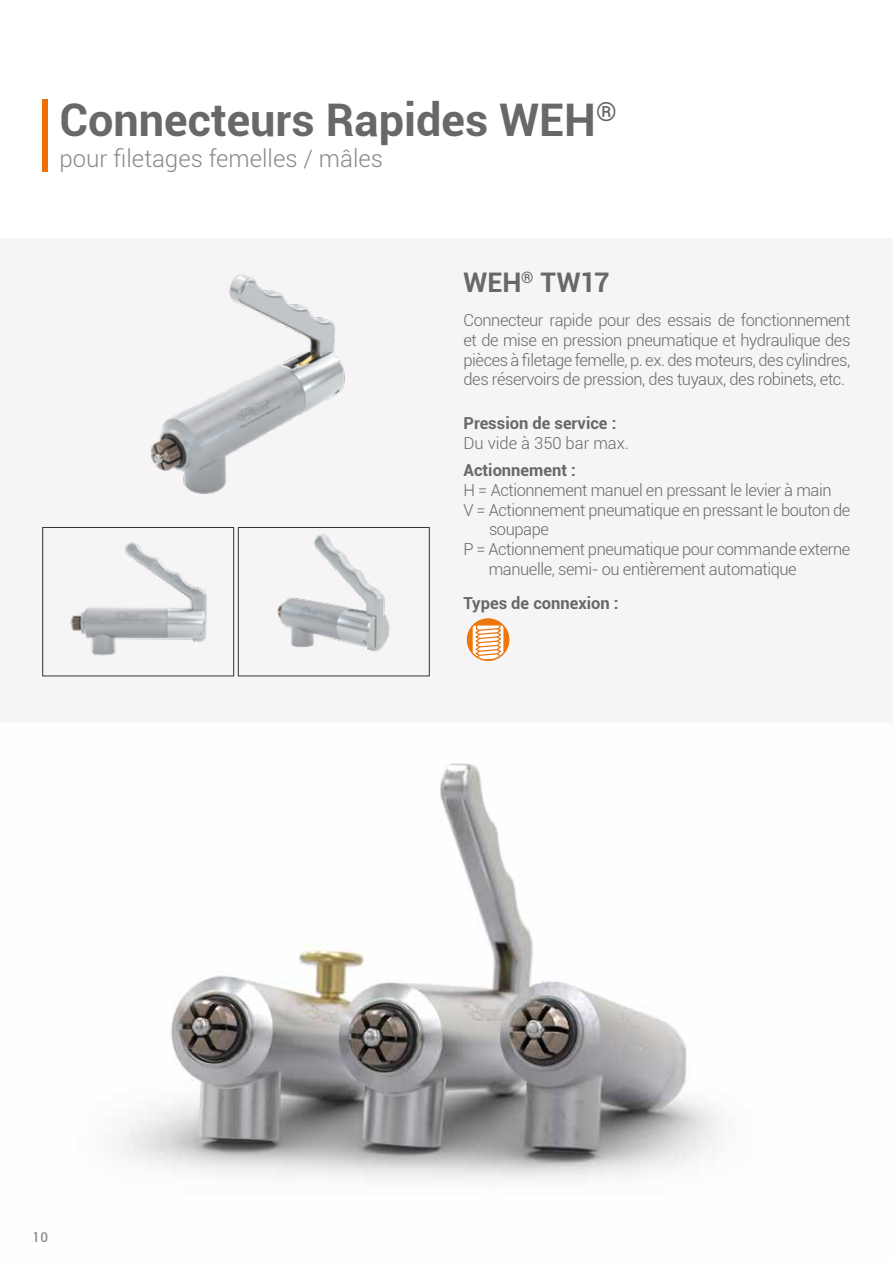
<style>
.page{position:relative;width:893px;height:1263px;background:#fff}
.page>*{position:absolute;margin:0;border:0;box-sizing:border-box;transform-origin:0 0}
.t1{font:700 45px "Roboto";color:#68686a}
.t2{font:700 27px "Roboto";letter-spacing:-.005em;color:#68686a}
.t3{font:300 24px "Roboto";color:#8b8788}
.t4{font:300 16.5px/19.8px "Roboto";letter-spacing:-.025em;color:#68686a;text-align:justify}
.t5{font:700 16.5px "Roboto";color:#68686a}
.t6{font:300 16.5px "Roboto";color:#68686a}
.t7{font:500 13.5px "Roboto";color:#68686a}
</style>
<div class="page">
<img style="left:121px;top:763px;width:600px;height:415px">
<div style="left:0;top:238px;width:893px;height:485px;background:#f6f4f4"></div>
<img style="left:151px;top:275px;width:194px;height:219px">
<img style="left:70px;top:542px;width:137px;height:114px">
<div style="left:43px;top:527px;width:191px;height:149px;border:1px solid #323237"></div>
<img style="left:277px;top:534px;width:113px;height:118px">
<div style="left:238px;top:527px;width:191px;height:149px;border:1px solid #323237"></div>
<div style="left:467px;top:619px;width:42px;height:41px;background:#ed760a;border-radius:50%"></div>
<svg style="left:471px;top:624px;width:34px;height:36px"></svg>
<div style="left:467px;top:618px;width:42px;height:43px;border:1px solid #ed760a;border-radius:50%"></div>
<div style="left:43px;top:99px;width:5px;height:73px;background:#ee7203"></div>
<h1 class="t1" style="left:60px;top:88px;width:559px">Connecteurs Rapides WEH<sup>®</sup></h1>
<h3 class="t3" style="left:60px;top:142px;width:325px">pour filetages femelles / mâles</h3>
<h2 class="t2" style="left:463px;top:264px;width:148px">WEH<sup>®</sup> TW17</h2>
<p class="t4" style="left:463px;top:310px;width:388px">Connecteur rapide pour des essais de fonctionnement et de mise en pression pneumatique et hydraulique des pièces à filetage femelle, p. ex. des moteurs, des cylindres, des réservoirs de pression, des tuyaux, des robinets, etc.</p>
<p class="t5" style="left:463px;top:412px;width:154px">Pression de service :</p>
<p class="t6" style="left:463px;top:432px;width:167px">Du vide à 350 bar max.</p>
<p class="t5" style="left:463px;top:458px;width:114px">Actionnement :</p>
<p class="t4" style="left:463px;top:479px;width:370px">H = Actionnement manuel en pressant le levier à main</p>
<p class="t4" style="left:463px;top:499px;width:388px">V = Actionnement pneumatique en pressant le bouton de</p>
<p class="t4" style="left:489px;top:519px;width:62px">soupape</p>
<p class="t4" style="left:463px;top:539px;width:388px">P = Actionnement pneumatique pour commande externe</p>
<p class="t4" style="left:489px;top:558px;width:310px">manuelle, semi- ou entièrement automatique</p>
<p class="t5" style="left:463px;top:592px;width:157px">Types de connexion :</p>
<p class="t7" style="left:33px;top:1228px;width:17px">10</p>
</div>
